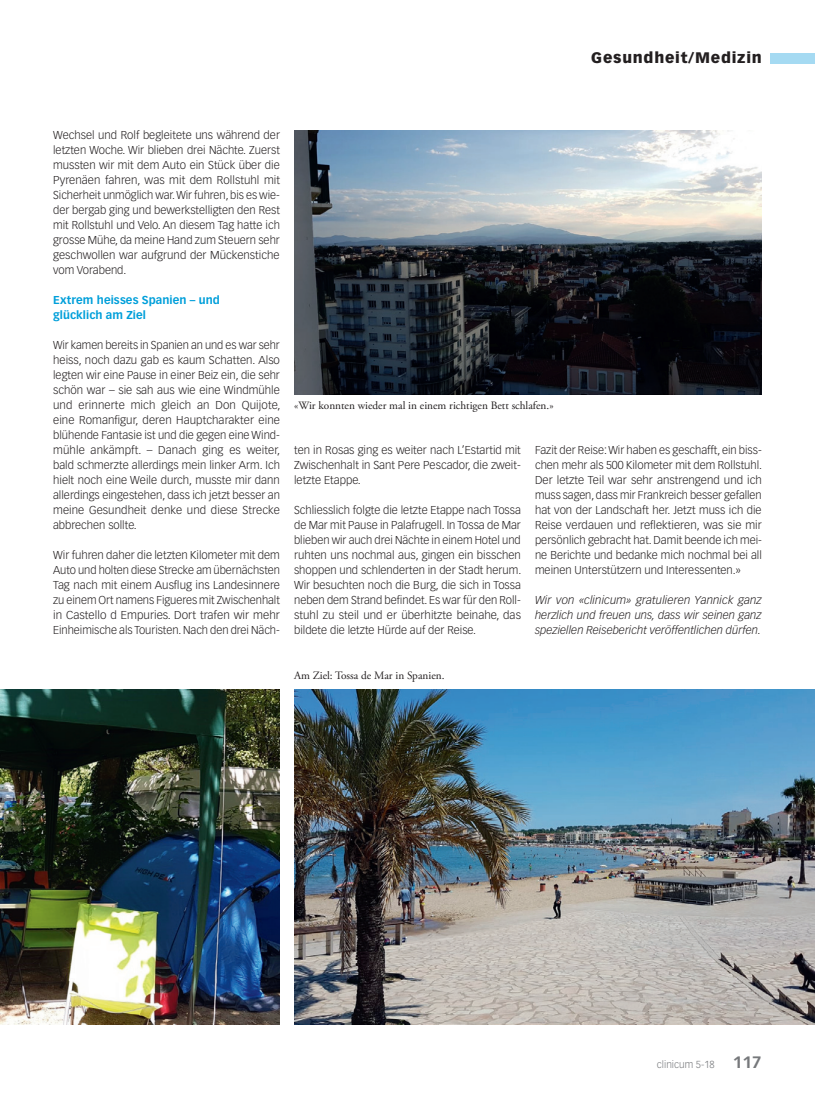
<style>
.page{position:relative;width:815px;height:1099px;background:#fff}
.page>*{position:absolute;margin:0;border:0;box-sizing:border-box;transform-origin:0 0}
.t1{font:900 15px "Vectora LT Std";letter-spacing:.05em;color:#231f20}
.Lauftext{font:300 11.25px/15px "Vectora LT Std";color:#231f20;text-align:justify}
.Lauftext-2{font:italic 300 11.25px/15px "Vectora LT Std";color:#231f20;text-align:justify}
.Legende{font:11.25px "Adobe Garamond Pro";color:#231f20}
.ZT_GM{font:700 11.25px/15px "Vectora LT Std";letter-spacing:.005em;color:#009fda}
.t2{font:300 10px "Vectora LT Std";color:#76787b}
.s1{font-weight:700;font-size:16.25px}
</style>
<div class="page">
<div style="left:770px;top:53px;width:45px;height:10px;background:#a5daf2"></div>
<img style="left:294px;top:690px;width:521px;height:334px">
<img style="left:294px;top:130px;width:468px;height:264px">
<img style="left:0;top:690px;width:280px;height:334px">
<h1 class="t1" style="left:591px;top:49px;width:172px">Gesundheit/Medizin</h1>
<p class="Lauftext" style="left:53px;top:128px;width:228px">Wechsel und Rolf begleitete uns während der letzten Woche. Wir blieben drei Nächte. Zuerst mussten wir mit dem Auto ein Stück über die Pyrenäen fahren, was mit dem Rollstuhl mit Sicherheit unmöglich war. Wir fuhren, bis es wie&shy;der bergab ging und bewerkstelligten den Rest mit Rollstuhl und Velo. An diesem Tag hatte ich grosse Mühe, da meine Hand zum Steuern sehr geschwollen war aufgrund der Mückenstiche vom Vorabend.</p>
<p class="ZT_GM" style="left:53px;top:293px;width:168px">Extrem heisses Spanien – und glücklich am Ziel</p>
<p class="Lauftext" style="left:53px;top:338px;width:229px">Wir kamen bereits in Spanien an und es war sehr heiss, noch dazu gab es kaum Schatten. Also legten wir eine Pause in einer Beiz ein, die sehr schön war – sie sah aus wie eine Windmühle und erinnerte mich gleich an Don Quijote, eine Romanfigur, deren Hauptcharakter eine blühende Fantasie ist und die gegen eine Wind&shy;mühle ankämpft. – Danach ging es weiter, bald schmerzte allerdings mein linker Arm. Ich hielt noch eine Weile durch, musste mir dann allerdings eingestehen, dass ich jetzt besser an meine Gesundheit denke und diese Strecke abbrechen sollte.</p>
<p class="Lauftext" style="left:53px;top:548px;width:228px">Wir fuhren daher die letzten Kilometer mit dem Auto und holten diese Strecke am übernächsten Tag nach mit einem Ausflug ins Landesinnere zu einem Ort namens Figueres mit Zwischenhalt in Castello d Empuries. Dort trafen wir mehr Einheimische als Touristen. Nach den drei Näch-</p>
<p class="Legende" style="left:294px;top:399px;width:261px">«Wir konnten wieder mal in einem richtigen Bett schlafen.»</p>
<p class="Lauftext" style="left:294px;top:443px;width:228px">ten in Rosas ging es weiter nach L’Estartid mit Zwischenhalt in Sant Pere Pescador, die zweit&shy;letzte Etappe.</p>
<p class="Lauftext" style="left:294px;top:503px;width:229px">Schliesslich folgte die letzte Etappe nach Tossa de Mar mit Pause in Palafrugell. In Tossa de Mar blieben wir auch drei Nächte in einem Hotel und ruhten uns nochmal aus, gingen ein bisschen shoppen und schlenderten in der Stadt herum.<br>Wir besuchten noch die Burg, die sich in Tossa neben dem Strand befindet. Es war für den Roll&shy;stuhl zu steil und er überhitzte beinahe, das bildete die letzte Hürde auf der Reise.</p>
<p class="Lauftext" style="left:535px;top:443px;width:229px">Fazit der Reise: Wir haben es geschafft, ein biss&shy;chen mehr als 500 Kilometer mit dem Rollstuhl.<br>Der letzte Teil war sehr anstrengend und ich muss sagen, dass mir Frankreich besser gefallen hat von der Landschaft her. Jetzt muss ich die Reise verdauen und reflektieren, was sie mir persönlich gebracht hat. Damit beende ich mei&shy;ne Berichte und bedanke mich nochmal bei all meinen Unterstützern und Interessenten.»</p>
<p class="Lauftext-2" style="left:535px;top:593px;width:228px">Wir von «clinicum» gratulieren Yannick ganz herzlich und freuen uns, dass wir seinen ganz speziellen Reisebericht veröffentlichen dürfen.</p>
<p class="Legende" style="left:294px;top:669px;width:152px">Am Ziel: Tossa de Mar in Spanien.</p>
<p class="t2" style="left:657px;top:1058px;width:106px">clinicum 5-18 <span class="s1">117</span></p>
</div>
